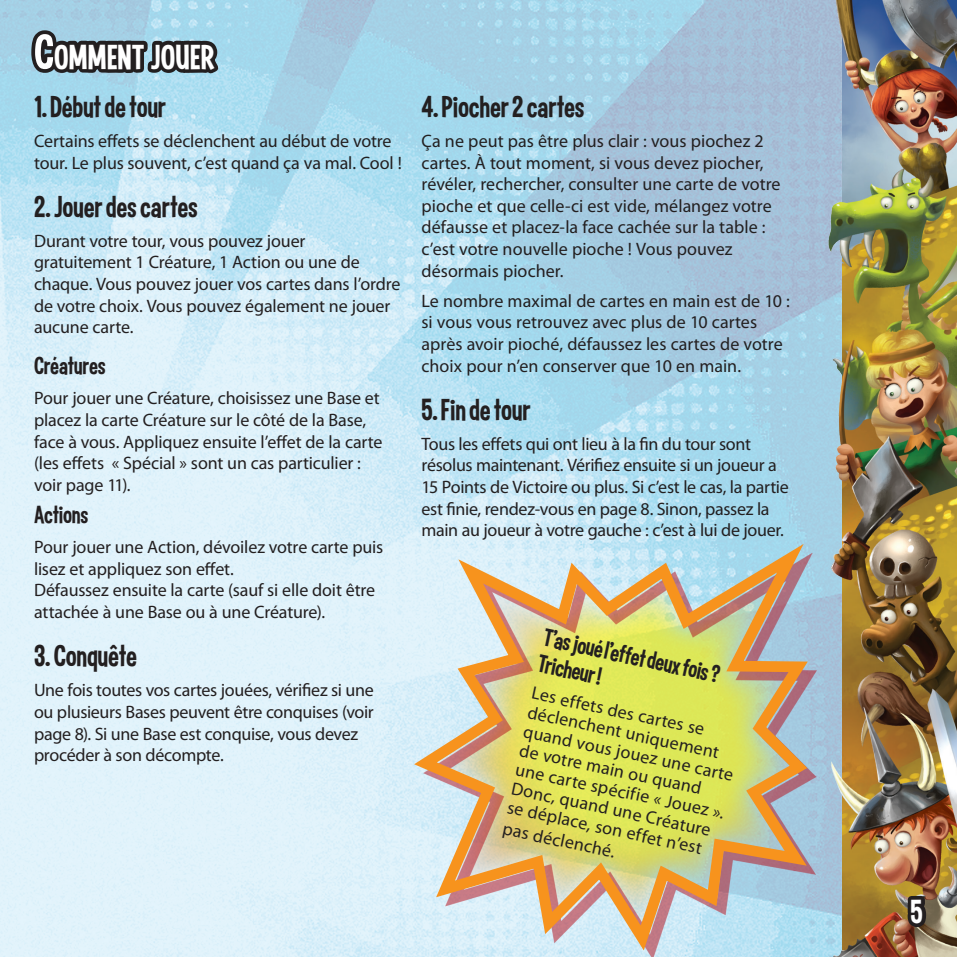
<style>
.page{position:relative;width:957px;height:957px;background:#fff}
.page>*{position:absolute;margin:0;border:0;box-sizing:border-box;transform-origin:0 0}
.t1{font:37.8px "Curse Casual JVE";letter-spacing:.015em;color:#fff}
.t2{font:36px "Curse Casual JVE";color:#fff}
.t3{font:33px "Curse Casual JVE";color:#231f20}
.t4{font:27px/26.4px "Curse Casual JVE";letter-spacing:-.005em;color:#231f20}
.t5{font:18px/21.6px "Myriad Pro";letter-spacing:-.01em;color:#231f20}
.s1{font-size:54px}
</style>
<div class="page">
<img style="left:0;top:0;width:776px;height:957px">
<img style="left:776px;top:0;width:181px;height:957px">
<svg style="left:904px;top:892px;width:28px;height:41px"></svg>
<svg style="left:26px;top:2px;width:199px;height:796px;background:#cce4ef"></svg>
<svg style="left:403px;top:529px;width:415px;height:428px;background:#d3d19e"></svg>
<h1 class="t1" style="left:34px;top:37px;width:182px"><span class="s1">C</span>OMMENT JOUER</h1>
<h3 class="t3" style="left:34px;top:89px;width:134px">1. Début de tour</h3>
<p class="t5" style="left:34px;top:130px;width:369px">Certains effets se déclenchent au début de votre tour. Le plus souvent, c’est quand ça va mal. Cool !</p>
<h3 class="t3" style="left:34px;top:189px;width:165px">2. Jouer des cartes</h3>
<p class="t5" style="left:34px;top:230px;width:368px">Durant votre tour, vous pouvez jouer gratuitement 1 Créature, 1 Action ou une de chaque. Vous pouvez jouer vos cartes dans l’ordre de votre choix. Vous pouvez également ne jouer aucune carte.</p>
<h3 class="t4" style="left:34px;top:352px;width:73px">Créatures</h3>
<p class="t5" style="left:34px;top:387px;width:350px">Pour jouer une Créature, choisissez une Base et placez la carte Créature sur le côté de la Base, face à vous. Appliquez ensuite l’effet de la carte (les effets « Spécial » sont un cas particulier : voir page 11).</p>
<h3 class="t4" style="left:34px;top:501px;width:56px">Actions</h3>
<p class="t5" style="left:34px;top:536px;width:351px">Pour jouer une Action, dévoilez votre carte puis lisez et appliquez son effet.<br>Défaussez ensuite la carte (sauf si elle doit être attachée à une Base ou à une Créature).</p>
<h3 class="t3" style="left:34px;top:638px;width:104px">3. Conquête</h3>
<p class="t5" style="left:34px;top:679px;width:341px">Une fois toutes vos cartes jouées, vérifiez si une ou plusieurs Bases peuvent être conquises (voir page 8). Si une Base est conquise, vous devez procéder à son décompte.</p>
<h3 class="t3" style="left:421px;top:89px;width:164px">4. Piocher 2 cartes</h3>
<p class="t5" style="left:421px;top:130px;width:360px">Ça ne peut pas être plus clair : vous piochez 2 cartes. À tout moment, si vous devez piocher, révéler, rechercher, consulter une carte de votre pioche et que celle-ci est vide, mélangez votre défausse et placez-la face cachée sur la table : c’est votre nouvelle pioche ! Vous pouvez désormais piocher.</p>
<p class="t5" style="left:421px;top:290px;width:370px">Le nombre maximal de cartes en main est de 10 : si vous vous retrouvez avec plus de 10 cartes après avoir pioché, défaussez les cartes de votre choix pour n’en conserver que 10 en main.</p>
<h3 class="t3" style="left:421px;top:392px;width:111px">5. Fin de tour</h3>
<p class="t5" style="left:421px;top:433px;width:369px">Tous les effets qui ont lieu à la fin du tour sont résolus maintenant. Vérifiez ensuite si un joueur a 15 Points de Victoire ou plus. Si c’est le cas, la partie est finie, rendez-vous en page 8. Sinon, passez la main au joueur à votre gauche : c’est à lui de jouer.</p>
<h3 class="t4" style="left:546px;top:624px;width:181px;rotate:12deg">T’as joué l’effet deux fois ?<br>Tricheur !</h3>
<p class="t5" style="left:534px;top:683px;width:215px;line-height:19.5px;rotate:12deg">Les effets des cartes se déclenchent uniquement quand vous jouez une carte de votre main ou quand une carte spécifie « Jouez ».<br>Donc, quand une Créature se déplace, son effet n’est</p>
<p class="t5" style="left:505px;top:817px;width:116px;rotate:12deg">pas déclenché.</p>
<h2 class="t2" style="left:910px;top:893px;width:14px">5</h2>
</div>
